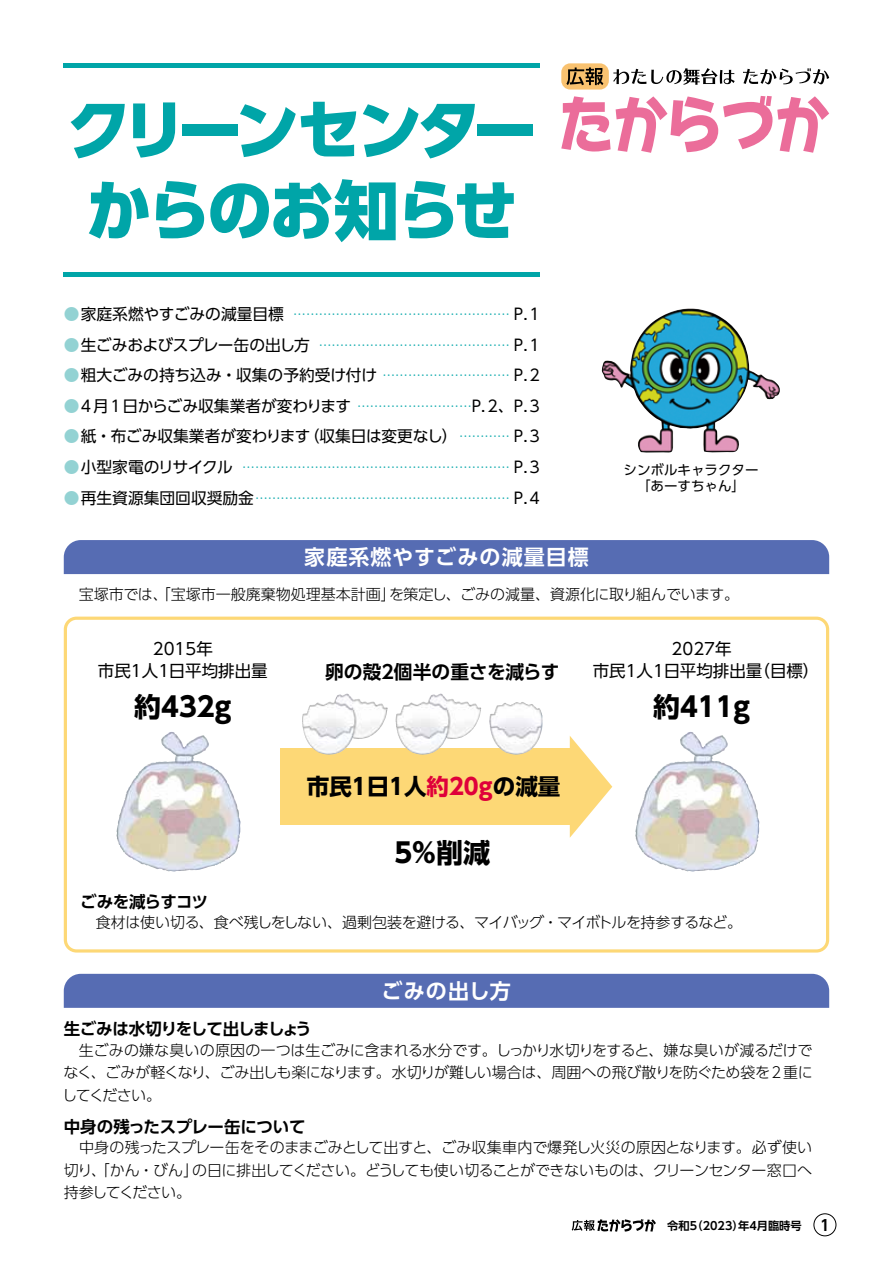
<style>
.page{position:relative;width:893px;height:1263px;background:#fff}
.page>*{position:absolute;margin:0;border:0;box-sizing:border-box;transform-origin:0 0}
.t1{font:800 65.25px/81px "UD Shin Go Pro";letter-spacing:-.08em;color:#00a5a8;text-align:center}
.t2{font:700 27px "UD Shin Go Pro";color:#000}
.t3{font:700 22.5px "UD Shin Go Pro";color:#000}
.t4{font:700 21px "UD Shin Go Pro De";letter-spacing:.05em;color:#fff}
.t5{font:700 18.75px "UD Shin Go Pro De";color:#000}
.t6{font:16.5px/21.8px "UD Shin Go Pro";color:#000;text-align:center}
.t7{font:700 16.5px "UD Shin Go Pro De";letter-spacing:-.03em;color:#000}
.t8{font:700 16.5px "UD Shin Go Pro De";letter-spacing:-.065em;color:#000}
.t9{font:15.75px "UD Shin Go Pro";letter-spacing:-.005em;color:#000}
.t10{font:15.75px "UD Shin Go Pro";letter-spacing:-.04em;color:#000}
.t11{font:300 15px/22.5px "UD Shin Go Pro";letter-spacing:-.025em;color:#000;text-align:justify}
.t12{font:300 15px "UD Shin Go Pro";color:#000}
.t13{font:13.5px/15.8px "UD Shin Go Pro";color:#000;text-align:center}
.t14{font:300 12.75px "UD Shin Go Pro";color:#00a5a8}
.t15{font:700 11.25px "UD Shin Go Pro De";color:#000}
.s1{font-family:"UD Reimin Pro";font-weight:400;font-size:15.75px;color:#93d2d3}
.s2{font-weight:400;font-size:15.75px;color:#000}
.s3{font-family:"UD Reimin Pro";color:#93d2d3}
.s4{font-weight:300;font-size:12.75px;color:#00a5a8}
.s5{color:#df003a}
.s6{font-size:15px}
</style>
<div class="page">
<div style="left:64px;top:617px;width:765px;height:335px;border:3px solid #fdd876;border-radius:11px"></div>
<div style="left:64px;top:540px;width:765px;height:34px;background:#566cb3"></div>
<svg style="left:570px;top:736px;width:42px;height:102px"></svg>
<div style="left:281px;top:748px;width:297px;height:77px;background:#fdd876"></div>
<hr style="left:64px;top:64px;width:476px;height:4px;background:#00a5a8">
<hr style="left:64px;top:272px;width:476px;height:4px;background:#00a5a8">
<img style="left:302px;top:693px;width:86px;height:62px">
<img style="left:395px;top:693px;width:86px;height:62px">
<img style="left:489px;top:702px;width:54px;height:53px">
<img style="left:116px;top:732px;width:114px;height:140px">
<img style="left:635px;top:732px;width:121px;height:140px">
<div style="left:64px;top:974px;width:765px;height:34px;background:#566cb3"></div>
<img style="left:602px;top:309px;width:178px;height:144px">
<svg style="left:561px;top:96px;width:268px;height:57px"></svg>
<div style="left:561px;top:63px;width:48px;height:27px;background:#f9c270;border-radius:9px"></div>
<svg style="left:566px;top:67px;width:37px;height:18px"></svg>
<svg style="left:613px;top:68px;width:122px;height:17px"></svg>
<svg style="left:743px;top:68px;width:86px;height:16px"></svg>
<div style="left:813px;top:1213px;width:23px;height:23px;border:1px solid #000;border-radius:50%"></div>
<svg style="left:572px;top:1219px;width:84px;height:13px"></svg>
<h1 class="t1" style="left:66px;top:87px;width:473px">クリーンセンターからのお知らせ</h1>
<p class="t14" style="left:64px;top:304px;width:478px"><span class="s1">●</span><span class="s2">家庭系燃やすごみの減量目標</span> …………………………………………… <span class="s2">P.1</span></p>
<p class="t10" style="left:64px;top:332px;width:478px"><span class="s3">●</span>生ごみおよびスプレー缶の出し方 <span class="s4">………………………………………</span> P.1</p>
<p class="t9" style="left:64px;top:362px;width:478px"><span class="s3">●</span>粗大ごみの持ち込み・収集の予約受け付け <span class="s4">…………………………</span> P.2</p>
<p class="t9" style="left:64px;top:393px;width:478px"><span class="s3">●</span>4月1日からごみ収集業者が変わります <span class="s4">………………………</span>P.2、P.3</p>
<p class="t9" style="left:64px;top:424px;width:478px"><span class="s3">●</span>紙・布ごみ収集業者が変わります（収集日は変更なし）<span class="s4">…………</span> P.3</p>
<p class="t14" style="left:64px;top:457px;width:478px"><span class="s1">●</span><span class="s2">小型家電のリサイクル</span> ……………………………………………………… <span class="s2">P.3</span></p>
<p class="t14" style="left:64px;top:487px;width:478px"><span class="s1">●</span><span class="s2">再生資源集団回収奨励金</span>…………………………………………………… <span class="s2">P.4</span></p>
<p class="t13" style="left:623px;top:462px;width:136px">シンボルキャラクター「あーすちゃん」</p>
<h3 class="t4" style="left:304px;top:540px;width:286px">家庭系燃やすごみの減量目標</h3>
<p class="t12" style="left:64px;top:582px;width:677px">　宝塚市では、「宝塚市一般廃棄物処理基本計画」を策定し、ごみの減量、資源化に取り組んでいます。</p>
<p class="t6" style="left:98px;top:638px;width:171px">2015年<br>市民1人1日平均排出量</p>
<h2 class="t2" style="left:134px;top:684px;width:99px">約432g</h2>
<p class="t6" style="left:593px;top:638px;width:228px">2027年<br>市民1人1日平均排出量（目標）</p>
<h2 class="t2" style="left:653px;top:684px;width:99px">約411g</h2>
<p class="t5" style="left:325px;top:657px;width:236px">卵の殻2個半の重さを減らす</p>
<h3 class="t3" style="left:307px;top:768px;width:255px">市民1日1人<span class="s5">約20g</span>の減量</h3>
<h2 class="t2" style="left:394px;top:830px;width:97px">5％削減</h2>
<p class="t7" style="left:80px;top:888px;width:129px">ごみを減らすコツ</p>
<p class="t11" style="left:81px;top:910px;width:663px">　食材は使い切る、食べ残しをしない、過剰包装を避ける、マイバッグ・マイボトルを持参するなど。</p>
<h3 class="t4" style="left:382px;top:974px;width:131px">ごみの出し方</h3>
<p class="t8" style="left:64px;top:1015px;width:249px">生ごみは水切りをして出しましょう</p>
<p class="t11" style="left:62px;top:1038px;width:752px">　生ごみの嫌な臭いの原因の一つは生ごみに含まれる水分です。しっかり水切りをすると、嫌な臭いが減るだけでなく、ごみが軽くなり、ごみ出しも楽になります。水切りが難しい場合は、周囲への飛び散りを防ぐため袋を2重にしてください。</p>
<p class="t7" style="left:64px;top:1113px;width:243px">中身の残ったスプレー缶について</p>
<p class="t11" style="left:64px;top:1136px;width:750px">　中身の残ったスプレー缶をそのままごみとして出すと、ごみ収集車内で爆発し火災の原因となります。必ず使い切り、「かん・びん」の日に排出してください。どうしても使い切ることができないものは、クリーンセンター窓口へ持参してください。</p>
<p class="t15" style="left:656px;top:1217px;width:175px">　令和5（2023）年4月臨時号 <span class="s6">1</span></p>
</div>
